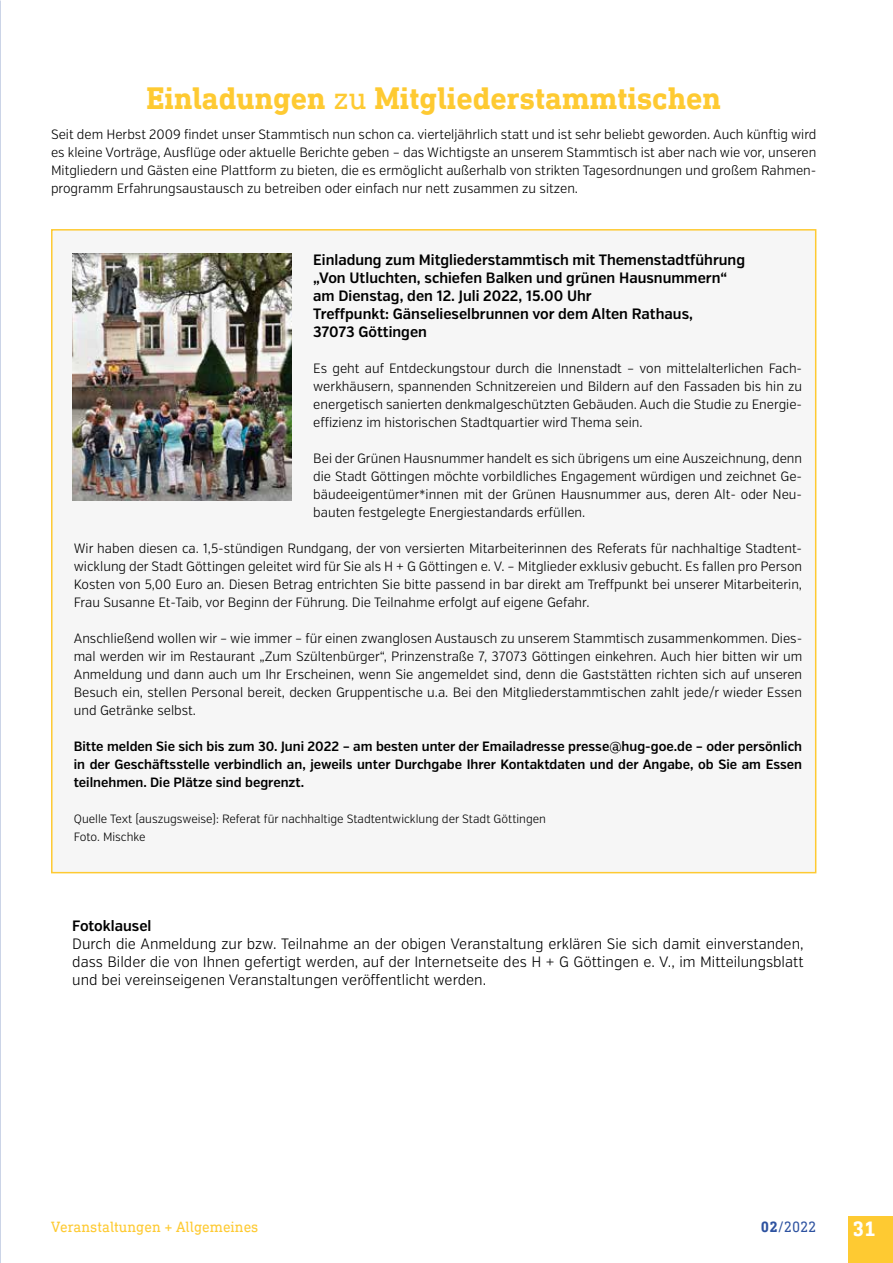
<style>
.page{position:relative;width:893px;height:1263px;background:#fff}
.page>*{position:absolute;margin:0;border:0;box-sizing:border-box;transform-origin:0 0}
.t1{font:700 31.5px "DIN Next Slab Pro";color:#feca32}
.t2{font:700 21px "DIN Next Slab Pro";color:#fff}
.t3{font:300 15px/18px "Verb Cond";color:#000;text-align:justify}
.t4{font:600 15px/18px "Verb Cond";color:#000}
.t5{font:15px "DIN Next Slab Pro";color:#feca32}
.t6{font:15px "DIN Next Slab Pro";color:#2d52a0}
.t7{font:300 13.5px/18px "Verb Cond";color:#000;text-align:justify}
.t8{font:600 13.5px/18px "Verb Cond";color:#000;text-align:justify}
.t9{font:300 12px/18px "Verb Cond";color:#000}
.s1{font-weight:400}
.s2{font-weight:700}
</style>
<div class="page">
<div style="left:848px;top:1216px;width:45px;height:47px;background:#feca32"></div>
<div style="left:52px;top:230px;width:764px;height:643px;background:#f6f6f6"></div>
<img style="left:72px;top:253px;width:220px;height:247px">
<h1 class="t1" style="left:146px;top:80px;width:576px">Einladungen <span class="s1">zu</span> Mitgliederstammtischen</h1>
<p class="t7" style="left:51px;top:126px;width:767px">Seit dem Herbst 2009 findet unser Stammtisch nun schon ca. vierteljährlich statt und ist sehr beliebt geworden. Auch künftig wird es kleine Vorträge, Ausflüge oder aktuelle Berichte geben – das Wichtigste an unserem Stammtisch ist aber nach wie vor, unseren Mitgliedern und Gästen eine Plattform zu bieten, die es ermöglicht außerhalb von strikten Tagesordnungen und großem Rahmen&shy;programm Erfahrungsaustausch zu betreiben oder einfach nur nett zusammen zu sitzen.</p>
<p class="t4" style="left:313px;top:251px;width:433px">Einladung zum Mitgliederstammtisch mit Themenstadtführung „Von Utluchten, schiefen Balken und grünen Hausnummern“ am Dienstag, den 12. Juli 2022, 15.00 Uhr<br>Treffpunkt: Gänselieselbrunnen vor dem Alten Rathaus,<br>37073 Göttingen</p>
<p class="t7" style="left:313px;top:360px;width:490px">Es geht auf Entdeckungstour durch die Innenstadt – von mittelalterlichen Fach&shy;werkhäusern, spannenden Schnitzereien und Bildern auf den Fassaden bis hin zu energetisch sanierten denkmalgeschützten Gebäuden. Auch die Studie zu Energie&shy;effizienz im historischen Stadtquartier wird Thema sein.</p>
<p class="t7" style="left:313px;top:450px;width:490px">Bei der Grünen Hausnummer handelt es sich übrigens um eine Auszeichnung, denn die Stadt Göttingen möchte vorbildliches Engagement würdigen und zeichnet Ge&shy;bäudeeigentümer*innen mit der Grünen Hausnummer aus, deren Alt- oder Neu&shy;bauten festgelegte Energiestandards erfüllen.</p>
<p class="t7" style="left:74px;top:540px;width:730px">Wir haben diesen ca. 1,5-stündigen Rundgang, der von versierten Mitarbeiterinnen des Referats für nachhaltige Stadtent&shy;wicklung der Stadt Göttingen geleitet wird für Sie als H + G Göttingen e. V. – Mitglieder exklusiv gebucht. Es fallen pro Person Kosten von 5,00 Euro an. Diesen Betrag entrichten Sie bitte passend in bar direkt am Treffpunkt bei unserer Mitarbeiterin, Frau Susanne Et-Taib, vor Beginn der Führung. Die Teilnahme erfolgt auf eigene Gefahr.</p>
<p class="t7" style="left:74px;top:630px;width:730px">Anschließend wollen wir – wie immer – für einen zwanglosen Austausch zu unserem Stammtisch zusammenkommen. Dies&shy;mal werden wir im Restaurant „Zum Szültenbürger“, Prinzenstraße 7, 37073 Göttingen einkehren. Auch hier bitten wir um Anmeldung und dann auch um Ihr Erscheinen, wenn Sie angemeldet sind, denn die Gaststätten richten sich auf unseren Besuch ein, stellen Personal bereit, decken Gruppentische u.a. Bei den Mitgliederstammtischen zahlt jede/r wieder Essen und Getränke selbst.</p>
<p class="t8" style="left:74px;top:738px;width:730px">Bitte melden Sie sich bis zum 30. Juni 2022 – am besten unter der Emailadresse presse@hug-goe.de – oder persönlich in der Geschäftsstelle verbindlich an, jeweils unter Durchgabe Ihrer Kontaktdaten und der Angabe, ob Sie am Essen teilnehmen. Die Plätze sind begrenzt.</p>
<p class="t9" style="left:74px;top:810px;width:474px">Quelle Text (auszugsweise): Referat für nachhaltige Stadtentwicklung der Stadt Göttingen<br>Foto. Mischke</p>
<p class="t4" style="left:72px;top:917px;width:81px">Fotoklausel</p>
<p class="t3" style="left:72px;top:935px;width:733px">Durch die Anmeldung zur bzw. Teilnahme an der obigen Veranstaltung erklären Sie sich damit einverstanden, dass Bilder die von Ihnen gefertigt werden, auf der Internetseite des H + G Göttingen e. V., im Mitteilungsblatt und bei vereinseigenen Veranstaltungen veröffentlicht werden.</p>
<p class="t5" style="left:51px;top:1218px;width:209px">Veranstaltungen + Allgemeines</p>
<p class="t6" style="left:761px;top:1218px;width:57px"><span class="s2">02</span>/2022</p>
<h2 class="t2" style="left:853px;top:1217px;width:25px">31</h2>
</div>
